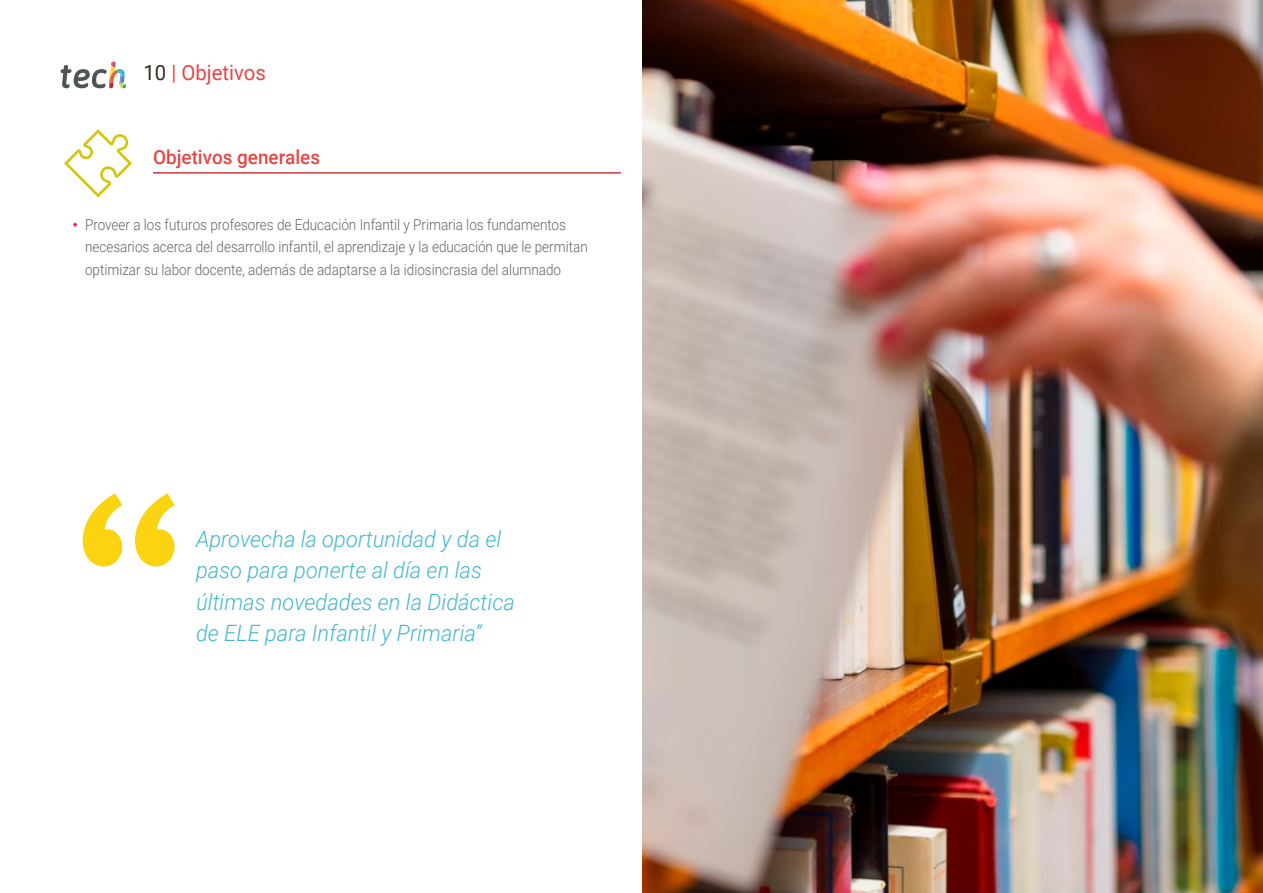
<style>
.page{position:relative;width:1263px;height:893px;background:#fff}
.page>*{position:absolute;margin:0;border:0;box-sizing:border-box;transform-origin:0 0}
.t1{font:italic 300 22.5px/31.5px "Roboto";color:#43b7cf}
.t2{font:21px "Roboto";color:#e34746}
.t3{font:500 19.5px "Roboto";color:#e34746}
.t4{font:300 15px/22.5px "Roboto";color:#61646a;scale:.9 1}
.s1{color:#312e20}
</style>
<div class="page">
<img style="left:642px;top:0;width:621px;height:893px">
<svg style="left:83px;top:493px;width:92px;height:73px"></svg>
<hr style="left:153px;top:173px;width:468px;height:1px;background:#ff2438">
<hr style="left:153px;top:172px;width:468px;height:1px;background:#e34746">
<svg style="left:64px;top:129px;width:68px;height:68px"></svg>
<svg style="left:61px;top:62px;width:65px;height:27px"></svg>
<h2 class="t2" style="left:144px;top:57px;width:124px"><span class="s1">10</span> | Objetivos</h2>
<h3 class="t3" style="left:153px;top:144px;width:169px">Objetivos generales</h3>
<p class="t4" style="left:85px;top:213px;width:560px">Proveer a los futuros profesores de Educación Infantil y Primaria los fundamentos necesarios acerca del desarrollo infantil, el aprendizaje y la educación que le permitan optimizar su labor docente, además de adaptarse a la idiosincrasia del alumnado</p>
<h1 class="t1" style="left:196px;top:522px;width:320px">Aprovecha la oportunidad y da el paso para ponerte al día en las últimas novedades en la Didáctica de ELE para Infantil y Primaria”</h1>
</div>
